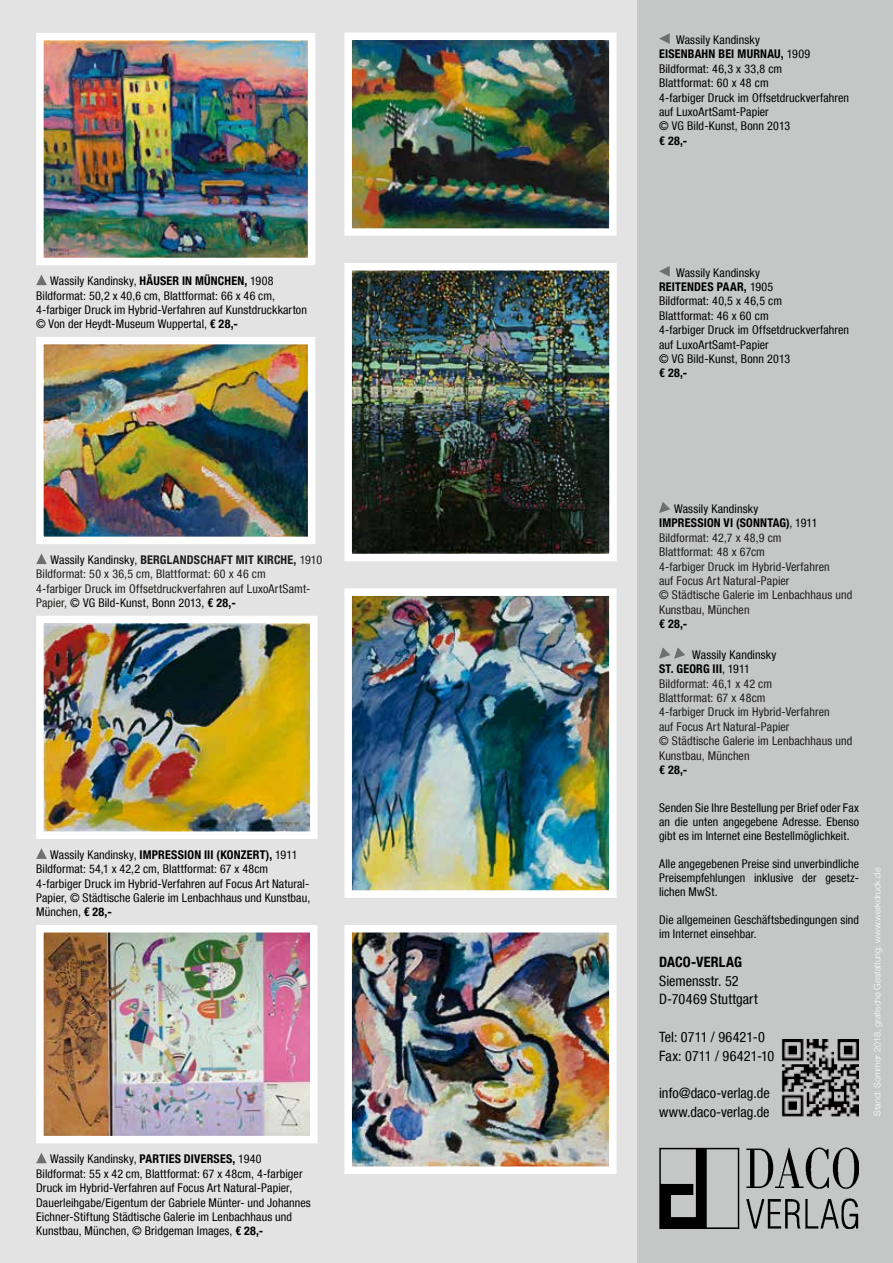
<style>
.page{position:relative;width:893px;height:1263px;background:#e3e3e3}
.page>*{position:absolute;margin:0;border:0;box-sizing:border-box;transform-origin:0 0}
.t1{font:condensed 14.25px/18.8px "Helvetica Neue LT Com";letter-spacing:.005em;color:#000}
.t2{font:700 condensed 14.25px "Helvetica Neue LT Com";letter-spacing:.01em;color:#000}
.t3{font:condensed 12px/14.4px "Helvetica Neue LT Com";letter-spacing:.01em;color:#000}
.t4{font:condensed 12px/14.4px "Helvetica Neue LT Com";letter-spacing:.01em;color:#1d1d1b}
.t5{font:700 condensed 12px "Helvetica Neue LT Com";letter-spacing:.025em;color:#000}
.t6{font:300 9px "Helvetica Neue";color:#fff}
.s1{font-weight:700}
.s2{color:#000}
.s3{font-weight:700;color:#000}
</style>
<div class="page">
<div style="left:638px;top:0;width:255px;height:1263px;background:#c5c6c6"></div>
<img style="left:659px;top:1147px;width:200px;height:82px">
<img style="left:781px;top:1039px;width:78px;height:78px">
<img style="left:344px;top:32px;width:273px;height:204px">
<svg style="left:659px;top:33px;width:11px;height:11px"></svg>
<img style="left:36px;top:337px;width:279px;height:207px">
<svg style="left:36px;top:553px;width:11px;height:11px"></svg>
<svg style="left:36px;top:275px;width:11px;height:10px"></svg>
<svg style="left:659px;top:266px;width:11px;height:11px"></svg>
<img style="left:344px;top:263px;width:273px;height:298px">
<img style="left:36px;top:616px;width:282px;height:223px">
<svg style="left:36px;top:848px;width:11px;height:11px"></svg>
<img style="left:36px;top:925px;width:282px;height:218px">
<img style="left:36px;top:33px;width:279px;height:232px">
<img style="left:344px;top:588px;width:273px;height:310px">
<svg style="left:36px;top:1153px;width:11px;height:10px"></svg>
<svg style="left:659px;top:502px;width:11px;height:11px"></svg>
<img style="left:344px;top:925px;width:273px;height:249px">
<svg style="left:659px;top:647px;width:26px;height:12px"></svg>
<p class="t3" style="left:659px;top:32px;width:192px;text-indent:17px">Wassily Kandinsky<br><span class="s1">EISENBAHN BEI MURNAU,</span> 1909<br>Bildformat: 46,3 x 33,8 cm<br>Blattformat: 60 x 48 cm<br>4-farbiger Druck im Offsetdruckverfahren auf LuxoArtSamt-Papier<br>© VG Bild-Kunst, Bonn 2013</p>
<p class="t5" style="left:659px;top:133px;width:30px">€ 28,-</p>
<p class="t3" style="left:36px;top:274px;width:272px;text-indent:14px">Wassily Kandinsky, <span class="s1">HÄUSER IN MÜNCHEN,</span> 1908<br>Bildformat: 50,2 x 40,6 cm, Blattformat: 66 x 46 cm, 4-farbiger Druck im Hybrid-Verfahren auf Kunstdruckkarton © Von der Heydt-Museum Wuppertal, <span class="s1">€ 28,-</span></p>
<p class="t3" style="left:659px;top:265px;width:192px;text-indent:17px">Wassily Kandinsky<br><span class="s1">REITENDES PAAR,</span> 1905<br>Bildformat: 40,5 x 46,5 cm<br>Blattformat: 46 x 60 cm<br>4-farbiger Druck im Offsetdruckverfahren auf LuxoArtSamt-Papier<br>© VG Bild-Kunst, Bonn 2013</p>
<p class="t5" style="left:659px;top:366px;width:30px">€ 28,-</p>
<p class="t4" style="left:36px;top:552px;width:287px;text-indent:14px"><span class="s2">Wassily Kandinsky,</span> <span class="s1">BERGLANDSCHAFT MIT KIRCHE,</span> 1910<br>Bildformat: 50 x 36,5 cm, Blattformat: 60 x 46 cm<br>4-farbiger Druck im Offsetdruckverfahren auf LuxoArtSamt-Papier, <span class="s2">© VG Bild-Kunst, Bonn 2013,</span> <span class="s3">€ 28,-</span></p>
<p class="t3" style="left:36px;top:847px;width:276px;text-indent:14px">Wassily Kandinsky, <span class="s1">IMPRESSION III (KONZERT),</span> 1911<br>Bildformat: 54,1 x 42,2 cm, Blattformat: 67 x 48cm 4-farbiger Druck im Hybrid-Verfahren auf Focus Art Natural-Papier, © Städtische Galerie im Lenbachhaus und Kunstbau, München, <span class="s1">€ 28,-</span></p>
<p class="t3" style="left:36px;top:1152px;width:276px;text-indent:14px">Wassily Kandinsky, <span class="s1">PARTIES DIVERSES,</span> 1940<br>Bildformat: 55 x 42 cm, Blattformat: 67 x 48cm, 4-farbiger Druck im Hybrid-Verfahren auf Focus Art Natural-Papier, Dauerleihgabe/Eigentum der Gabriele Münter- und Johannes Eichner-Stiftung Städtische Galerie im Lenbachhaus und Kunstbau, München, © Bridgeman Images, <span class="s1">€ 28,-</span></p>
<p class="t4" style="left:659px;top:501px;width:195px;text-indent:15px"><span class="s2">Wassily Kandinsky<br></span><span class="s3">IMPRESSION VI (SONNTAG)</span><span class="s2">, 1911<br></span>Bildformat: 42,7 x 48,9 cm<br>Blattformat: 48 x 67cm<br>4-farbiger Druck im Hybrid-Verfahren<br>auf Focus Art Natural-Papier<br>© Städtische Galerie im Lenbachhaus und<br>Kunstbau, München</p>
<p class="t5" style="left:659px;top:617px;width:30px">€ 28,-</p>
<p class="t4" style="left:659px;top:647px;width:195px;text-indent:33px"><span class="s2">Wassily Kandinsky<br></span><span class="s3">ST. GEORG III</span><span class="s2">, 1911<br></span>Bildformat: 46,1 x 42 cm<br>Blattformat: 67 x 48cm<br>4-farbiger Druck im Hybrid-Verfahren<br>auf Focus Art Natural-Papier<br>© Städtische Galerie im Lenbachhaus und<br>Kunstbau, München</p>
<p class="t5" style="left:659px;top:762px;width:30px">€ 28,-</p>
<p class="t3" style="left:659px;top:801px;width:201px;line-height:14px;text-align:justify">Senden Sie Ihre Bestellung per Brief oder Fax an die unten angegebene Adresse. Ebenso gibt es im Internet eine Bestellmöglichkeit.</p>
<p class="t3" style="left:659px;top:857px;width:201px;line-height:14px;text-align:justify">Alle angegebenen Preise sind unverbindliche Preisempfehlungen inklusive der gesetz&shy;lichen MwSt.</p>
<p class="t3" style="left:659px;top:912px;width:201px;line-height:14px">Die allgemeinen Geschäftsbedingungen sind im Internet einsehbar.</p>
<p class="t2" style="left:659px;top:944px;width:84px">DACO-VERLAG</p>
<p class="t1" style="left:659px;top:981px;width:86px">70180 Stuttgart</p>
<p class="t1" style="left:659px;top:1018px;width:105px">Tel: 0711 / 964210<br>Fax: 0711 9642110</p>
<p class="t2" style="left:659px;top:953px;width:84px">DACO-VERLAG</p>
<p class="t1" style="left:659px;top:971px;width:100px">Siemensstr. 52<br>D-70469 Stuttgart</p>
<p class="t1" style="left:659px;top:1027px;width:117px">Tel: 0711 / 96421-0<br>Fax: 0711 / 96421-10</p>
<p class="t1" style="left:659px;top:1083px;width:112px">info@daco-verlag.de www.daco-verlag.de</p>
<p class="t6" style="left:870px;top:1116px;width:250px;rotate:-90deg">Stand: Sommer 2018, grafische Gestaltung: www.werkdruck.de</p>
</div>
